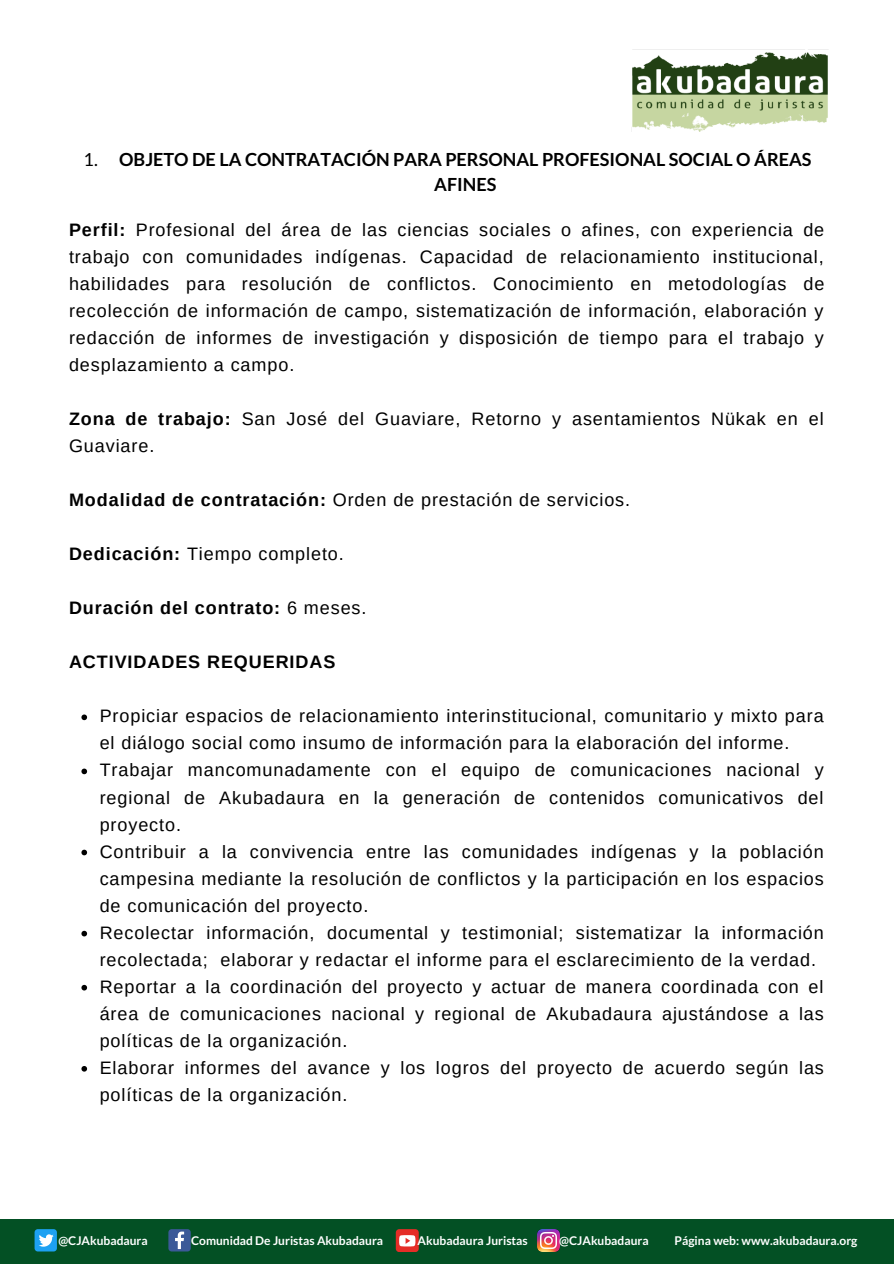
<style>
.page{position:relative;width:894px;height:1264px;background:#fff}
.page>*{position:absolute;margin:0;border:0;box-sizing:border-box;transform-origin:0 0}
.t1{font:18px/27px "Arimo";letter-spacing:.05em;color:#000}
.t2{font:700 18px/24.9px "Lato";color:#000;text-align:center}
.t3{font:700 18px "Arimo";letter-spacing:.05em;color:#000}
.t4{font:18px "Lato";color:#000}
.t5{font:700 12px "Lato";color:#fff}
.s1{font-weight:700}
.s2{font-weight:400}
</style>
<div class="page">
<div style="left:0;top:1219px;width:893px;height:44px;background:#035024"></div>
<img style="left:631px;top:49px;width:198px;height:82px">
<svg style="left:168px;top:1229px;width:23px;height:22px"></svg>
<svg style="left:35px;top:1229px;width:22px;height:22px"></svg>
<div style="left:395px;top:1229px;width:23px;height:22px;background:#e52d27;border-radius:3px"></div>
<svg style="left:399px;top:1235px;width:16px;height:11px"></svg>
<img style="left:537px;top:1229px;width:22px;height:21px">
<svg style="left:81px;top:714px;width:6px;height:6px"></svg>
<svg style="left:81px;top:768px;width:6px;height:6px"></svg>
<svg style="left:81px;top:849px;width:6px;height:6px"></svg>
<svg style="left:81px;top:930px;width:6px;height:6px"></svg>
<svg style="left:81px;top:984px;width:6px;height:6px"></svg>
<svg style="left:81px;top:1066px;width:6px;height:5px"></svg>
<p class="t4" style="left:84px;top:148px;width:16px">1.</p>
<p class="t2" style="left:119px;top:146px;width:693px">OBJETO DE LA CONTRATACIÓN PARA PERSONAL PROFESIONAL SOCIAL O ÁREAS<br>AFINES</p>
<p class="t1" style="left:69px;top:216px;width:756px;text-align:justify"><span class="s1">Perfil:</span> Profesional del área de las ciencias sociales o afines, con experiencia de trabajo con comunidades indígenas. Capacidad de relacionamiento institucional, habilidades para resolución de conflictos. Conocimiento en metodologías de recolección de información de campo, sistematización de información, elaboración y redacción de informes de investigación y disposición de tiempo para el trabajo y desplazamiento a campo.</p>
<p class="t1" style="left:69px;top:405px;width:756px"><span class="s1">Zona de trabajo:</span> San José del Guaviare, Retorno y asentamientos Nükak en el<br>Guaviare.</p>
<p class="t1" style="left:69px;top:486px;width:562px"><span class="s1">Modalidad de contratación:</span> Orden de prestación de servicios.</p>
<p class="t1" style="left:69px;top:540px;width:276px"><span class="s1">Dedicación:</span> Tiempo completo.</p>
<p class="t3" style="left:69px;top:598px;width:299px">Duración del contrato: <span class="s2">6 meses.</span></p>
<p class="t3" style="left:69px;top:652px;width:268px">ACTIVIDADES REQUERIDAS</p>
<p class="t1" style="left:100px;top:702px;width:725px">Propiciar espacios de relacionamiento interinstitucional, comunitario y mixto para el diálogo social como insumo de información para la elaboración del informe.<br>Trabajar mancomunadamente con el equipo de comunicaciones nacional y regional de Akubadaura en la generación de contenidos comunicativos del proyecto.<br>Contribuir a la convivencia entre las comunidades indígenas y la población campesina mediante la resolución de conflictos y la participación en los espacios de comunicación del proyecto.<br>Recolectar información, documental y testimonial; sistematizar la información recolectada; elaborar y redactar el informe para el esclarecimiento de la verdad.<br>Reportar a la coordinación del proyecto y actuar de manera coordinada con el área de comunicaciones nacional y regional de Akubadaura ajustándose a las políticas de la organización.<br>Elaborar informes del avance y los logros del proyecto de acuerdo según las políticas de la organización.</p>
<p class="t5" style="left:58px;top:1233px;width:91px">@CJAkubadaura</p>
<p class="t5" style="left:191px;top:1233px;width:193px">Comunidad De Juristas Akubadaura</p>
<p class="t5" style="left:417px;top:1233px;width:112px">Akubadaura Juristas</p>
<p class="t5" style="left:559px;top:1233px;width:91px">@CJAkubadaura</p>
<p class="t5" style="left:674px;top:1233px;width:184px">Página web: www.akubadaura.org</p>
</div>
